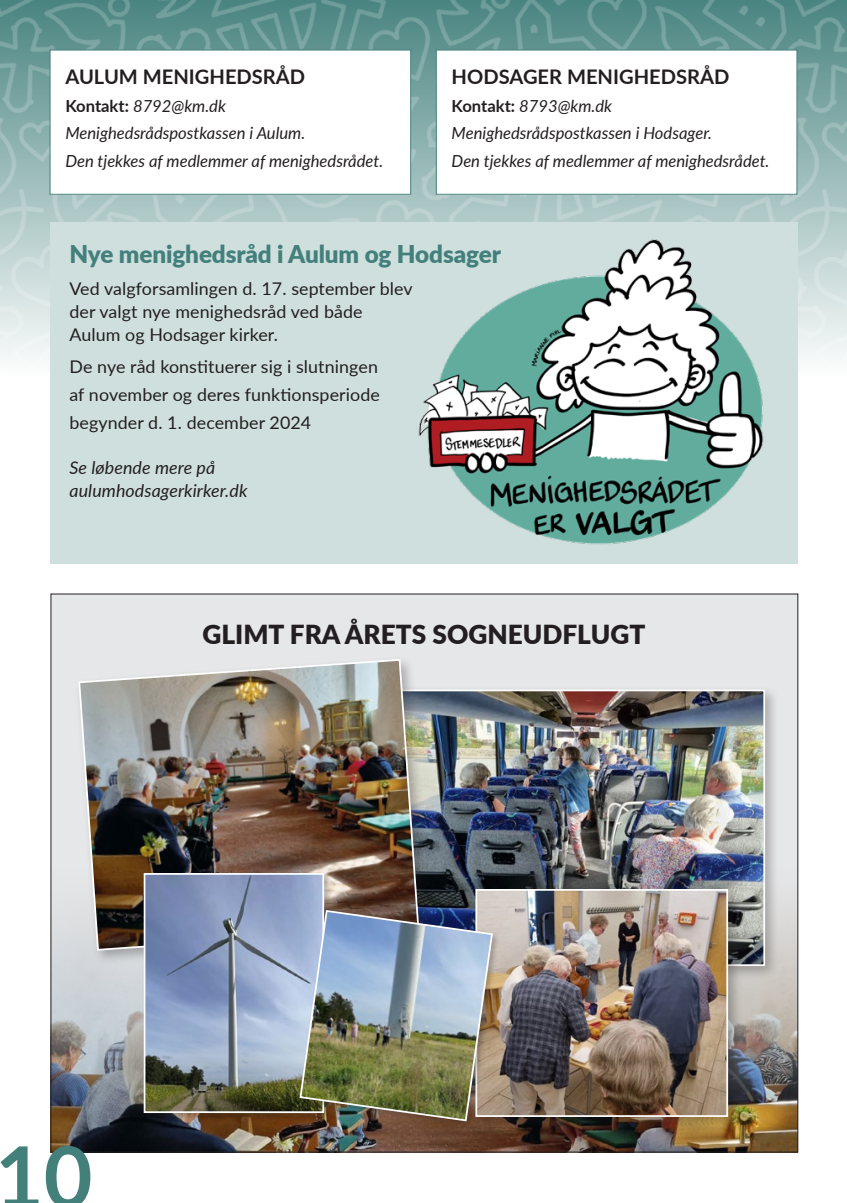
<style>
.page{position:relative;width:847px;height:1203px;background:#fff}
.page>*{position:absolute;margin:0;border:0;box-sizing:border-box;transform-origin:0 0}
.t1{font:700 84px "Lato";color:#43807c}
.t2{font:900 26.25px "Lato";color:#231f20}
.t3{font:900 24.5px "Lato";letter-spacing:-.005em;color:#43807c}
.t4{font:700 20.12px "Lato";color:#231f20}
.t5{font:17.5px "Lato";letter-spacing:.005em;color:#231f20}
.t6{font:italic 17.5px "Lato";letter-spacing:.005em;color:#231f20}
.t7{font:italic 16.62px "Lato";color:#231f20}
.s1{font-weight:700;font-style:normal}
</style>
<div class="page">
<img style="left:0;top:0;width:847px;height:377px">
<div style="left:50px;top:50px;width:361px;height:144px;background:#fff"></div>
<div style="left:50px;top:50px;width:361px;height:145px;border:1px solid #43807c"></div>
<div style="left:436px;top:50px;width:361px;height:144px;background:#fff"></div>
<div style="left:436px;top:50px;width:361px;height:145px;border:1px solid #43807c"></div>
<div style="left:51px;top:594px;width:747px;height:558px;background:#e6e7e9"></div>
<img style="left:53px;top:903px;width:743px;height:247px">
<div style="left:392px;top:685px;width:388px;height:295px;background:#231f20;opacity:.3"></div>
<img style="left:433px;top:693px;width:329px;height:270px">
<div style="left:74px;top:655px;width:359px;height:310px;background:#231f20;opacity:.3"></div>
<img style="left:77px;top:658px;width:343px;height:294px">
<div style="left:471px;top:884px;width:271px;height:247px;background:#231f20;opacity:.3"></div>
<img style="left:478px;top:892px;width:247px;height:222px">
<div style="left:475px;top:889px;width:253px;height:228px;border:2px solid #fff"></div>
<div style="left:50px;top:223px;width:747px;height:341px;background:#cfdfdd"></div>
<div style="left:141px;top:871px;width:191px;height:250px;background:#231f20;opacity:.3"></div>
<img style="left:147px;top:876px;width:174px;height:234px">
<div style="left:144px;top:873px;width:180px;height:240px;border:2px solid #fff"></div>
<img style="left:406px;top:207px;width:369px;height:338px">
<div style="left:297px;top:908px;width:204px;height:221px;background:#231f20;opacity:.3"></div>
<img style="left:298px;top:909px;width:196px;height:213px">
<p class="t4" style="left:65px;top:62px;width:241px">AULUM MENIGHEDSRÅD</p>
<p class="t7" style="left:65px;top:94px;width:162px"><span class="s1">Kontakt:</span> 8792@km.dk</p>
<p class="t7" style="left:65px;top:121px;width:241px">Menighedsrådspostkassen i Aulum.</p>
<p class="t7" style="left:65px;top:149px;width:319px">Den tjekkes af medlemmer af menighedsrådet.</p>
<p class="t4" style="left:452px;top:62px;width:279px">HODSAGER MENIGHEDSRÅD</p>
<p class="t7" style="left:452px;top:94px;width:162px"><span class="s1">Kontakt:</span> 8793@km.dk</p>
<p class="t7" style="left:452px;top:121px;width:262px">Menighedsrådspostkassen i Hodsager.</p>
<p class="t7" style="left:452px;top:149px;width:319px">Den tjekkes af medlemmer af menighedsrådet.</p>
<p class="t3" style="left:69px;top:235px;width:433px">Nye menighedsråd i Aulum og Hodsager</p>
<p class="t5" style="left:69px;top:276px;width:345px">Ved valgforsamlingen d. 17. september blev</p>
<p class="t5" style="left:69px;top:299px;width:295px">der valgt nye menighedsråd ved både</p>
<p class="t5" style="left:69px;top:322px;width:210px">Aulum og Hodsager kirker.</p>
<p class="t5" style="left:69px;top:354px;width:310px">De nye råd konstituerer sig i slutningen</p>
<p class="t5" style="left:69px;top:382px;width:312px">af november og deres funktionsperiode</p>
<p class="t5" style="left:69px;top:410px;width:243px">begynder d. 1. december 2024</p>
<p class="t6" style="left:69px;top:455px;width:147px">Se løbende mere på</p>
<p class="t6" style="left:69px;top:478px;width:180px">aulumhodsagerkirker.dk</p>
<p class="t2" style="left:202px;top:615px;width:444px">GLIMT FRA ÅRETS SOGNEUDFLUGT</p>
<p class="t1" style="left:-5px;top:1115px;width:99px">10</p>
</div>
